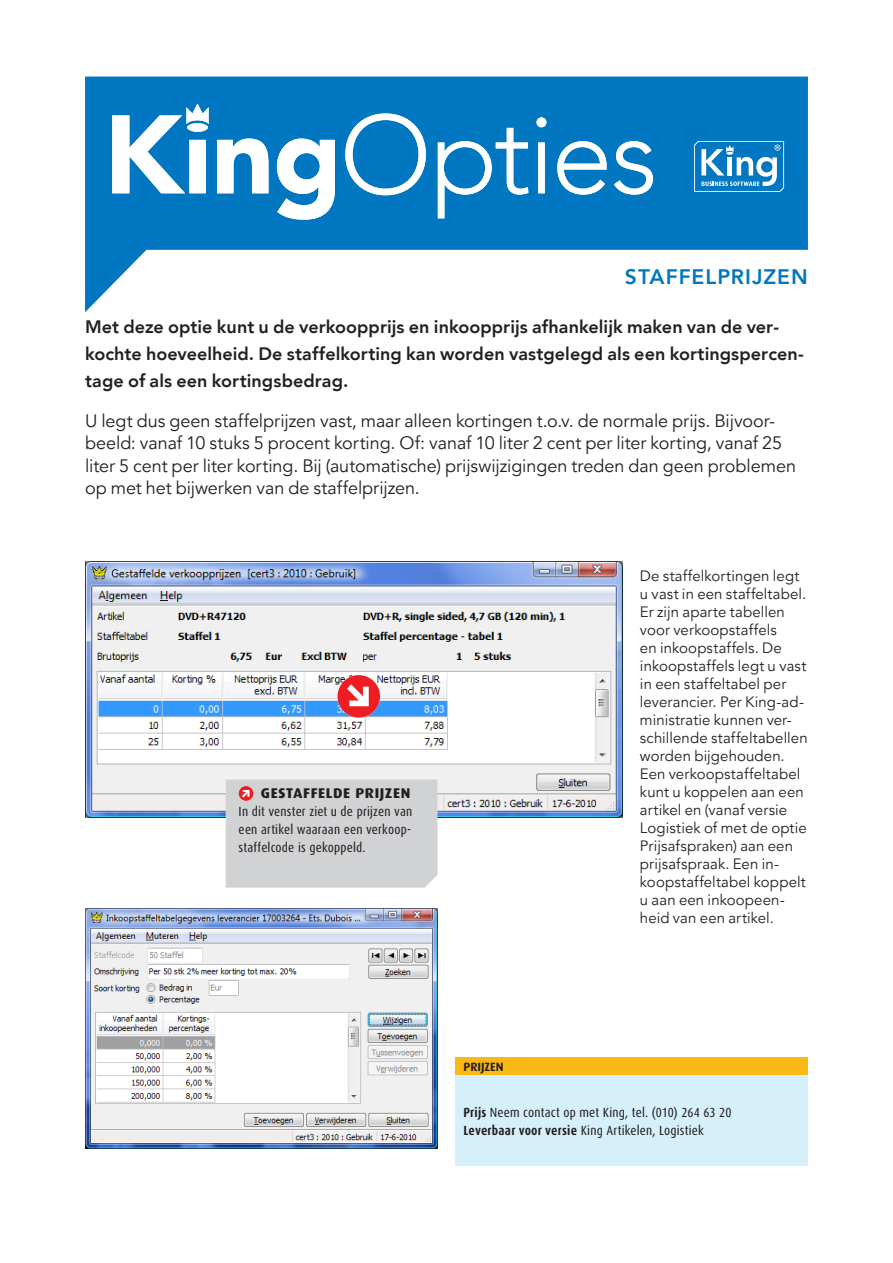
<style>
.page{position:relative;width:893px;height:1263px;background:#fff}
.page>*{position:absolute;margin:0;border:0;box-sizing:border-box;transform-origin:0 0}
.t1{font:800 21px "Avenir LT";letter-spacing:.05em;color:#0077c0}
.Hoofdtekst{font:18px/22.5px "Avenir 45";letter-spacing:-.005em;color:#231f20}
.Intro{font:800 18px/27px "Avenir LT";letter-spacing:.005em;color:#231f20}
.Kop2{font:18px "Dax Bold Caps";color:#231f20}
.Subtekst{font:15px/18px "Avenir 45";letter-spacing:.005em;color:#231f20}
.Kadertekst{font:13.2px/18px "Dax Condensed";letter-spacing:.015em;color:#231f20;text-align:justify}
.Hoofdtekst-2{font:700 12px "Dax";color:#231f20}
.s1{font-weight:700}
</style>
<div class="page">
<svg style="left:85px;top:77px;width:723px;height:235px;fill:#0077c0"></svg>
<svg style="left:112px;top:104px;width:541px;height:116px;fill:#0077c0"></svg>
<svg style="left:694px;top:141px;width:90px;height:51px"></svg>
<img style="left:85px;top:562px;width:538px;height:255px">
<svg style="left:338px;top:675px;width:42px;height:43px"></svg>
<div style="left:226px;top:779px;width:211px;height:108px;background:#d1d2d4"></div>
<div style="left:455px;top:1058px;width:353px;height:18px;background:#fcb814"></div>
<div style="left:455px;top:1076px;width:353px;height:90px;background:#d6f0fb"></div>
<img style="left:85px;top:909px;width:353px;height:239px">
<h1 class="t1" style="left:625px;top:264px;width:185px">STAFFELPRIJZEN</h1>
<p class="Intro" style="left:85px;top:313px;width:720px">Met deze optie kunt u de verkoopprijs en inkoopprijs afhankelijk maken van de ver&shy;kochte hoeveelheid. De staffelkorting kan worden vastgelegd als een kortingspercen&shy;tage of als een kortingsbedrag.</p>
<p class="Hoofdtekst" style="left:85px;top:410px;width:713px">U legt dus geen staffelprijzen vast, maar alleen kortingen t.o.v. de normale prijs. Bijvoor&shy;beeld: vanaf 10 stuks 5 procent korting. Of: vanaf 10 liter 2 cent per liter korting, vanaf 25 liter 5 cent per liter korting. Bij (automatische) prijswijzigingen treden dan geen problemen op met het bijwerken van de staffelprijzen.</p>
<p class="Kop2" style="left:261px;top:781px;width:152px">gestaffelde prijzen</p>
<p class="Kadertekst" style="left:239px;top:802px;width:175px">In dit venster ziet u de prijzen van een artikel waaraan een verkoop&shy;staffelcode is gekoppeld.</p>
<p class="Subtekst" style="left:640px;top:567px;width:169px">De staffelkortingen legt u vast in een staffeltabel.<br>Er zijn aparte tabellen voor verkoopstaffels<br>en inkoopstaffels. De inkoopstaffels legt u vast in een staffeltabel per leverancier. Per King-ad&shy;ministratie kunnen ver&shy;schillende staffeltabellen worden bijgehouden.<br>Een verkoopstaffeltabel kunt u koppelen aan een artikel en (vanaf versie<br>Logistiek of met de optie<br>Prijsafspraken) aan een prijsafspraak. Een in&shy;koopstaffeltabel koppelt u aan een inkoopeen&shy;heid van een artikel.</p>
<p class="Hoofdtekst-2" style="left:463px;top:1060px;width:42px">PRIJZEN</p>
<p class="Kadertekst" style="left:463px;top:1103px;width:269px"><span class="s1">Prijs</span> Neem contact op met King, tel. (010) 264 63 20</p>
<p class="Kadertekst" style="left:463px;top:1121px;width:242px"><span class="s1">Leverbaar voor versie</span> King Artikelen, Logistiek</p>
</div>
